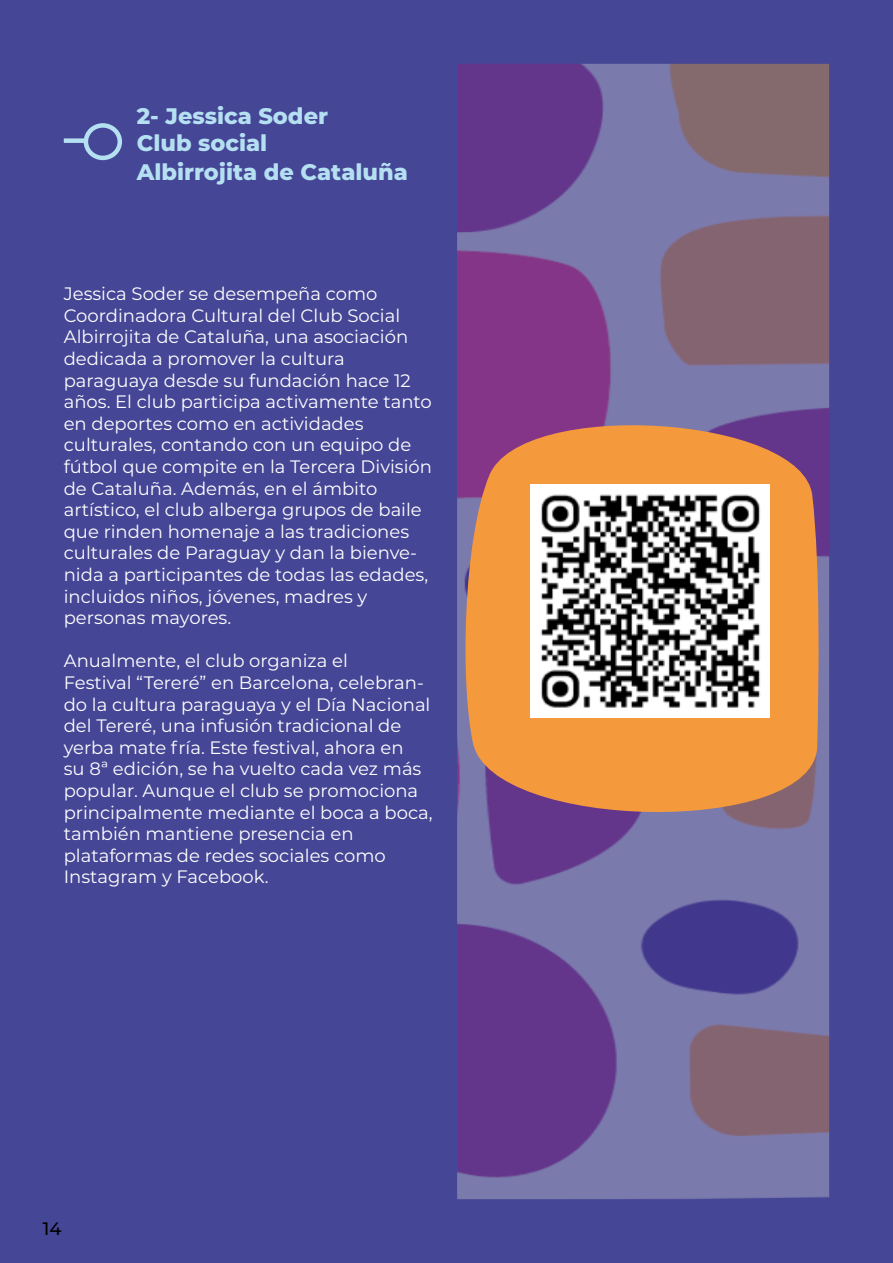
<style>
.page{position:relative;width:893px;height:1263px;background:#454696}
.page>*{position:absolute;margin:0;border:0;box-sizing:border-box;transform-origin:0 0}
.t1{font:800 22.5px/27.9px "Montserrat";color:#b5e0f1}
.t2{font:18px/21.6px "Montserrat";color:#fff}
.t3{font:500 18px "Montserrat";color:#000}
</style>
<div class="page">
<img style="left:457px;top:64px;width:372px;height:1135px">
<svg style="left:460px;top:397px;width:360px;height:440px;fill:#f59a3c"></svg>
<img style="left:531px;top:485px;width:239px;height:232px">
<div style="left:84px;top:123px;width:38px;height:37px;border:4px solid #b5e0f1;border-radius:50%"></div>
<div style="left:64px;top:138px;width:22px;height:5px;background:#b5e0f1"></div>
<p class="t1" style="left:137px;top:101px;width:273px">2- Jessica Soder<br>Club social<br>Albirrojita de Cataluña</p>
<p class="t2" style="left:64px;top:282px;width:370px">Jessica Soder se desempeña como Coordinadora Cultural del Club Social Albirrojita de Cataluña, una asociación dedicada a promover la cultura paraguaya desde su fundación hace 12 años. El club participa activamente tanto en deportes como en actividades culturales, contando con un equipo de fútbol que compite en la Tercera División de Cataluña. Además, en el ámbito artístico, el club alberga grupos de baile que rinden homenaje a las tradiciones culturales de Paraguay y dan la bienve&shy;nida a participantes de todas las edades, incluidos niños, jóvenes, madres y personas mayores.</p>
<p class="t2" style="left:64px;top:650px;width:370px">Anualmente, el club organiza el<br>Festival “Tereré” en Barcelona, celebran&shy;do la cultura paraguaya y el Día Nacional del Tereré, una infusión tradicional de yerba mate fría. Este festival, ahora en<br>su 8ª edición, se ha vuelto cada vez más popular. Aunque el club se promociona principalmente mediante el boca a boca, también mantiene presencia en plataformas de redes sociales como Instagram y Facebook.</p>
<p class="t3" style="left:43px;top:1215px;width:20px">14</p>
</div>
